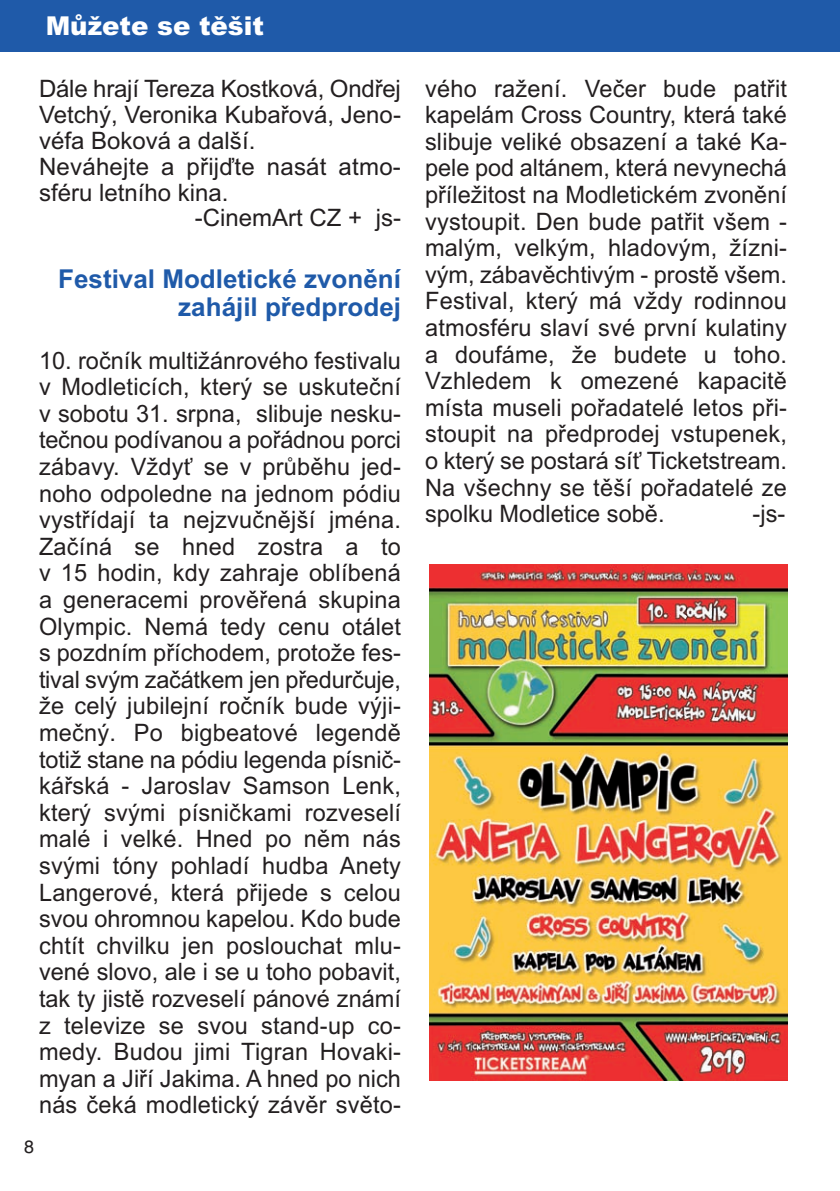
<style>
.page{position:relative;width:840px;height:1191px;background:#fff}
.page>*{position:absolute;margin:0;border:0;box-sizing:border-box;transform-origin:0 0}
.t1{font:700 26px/28px "Arial";color:#1f5aa9;text-align:right}
.t2{font:900 26px "Arial";color:#fff}
.t3{font:24px/26.6px "Arial";color:#231f20;text-align:justify}
.t4{font:18px "Helvetica";color:#231f20}
</style>
<div class="page">
<div style="left:0;top:0;width:839px;height:51px;background:#1f5aa9"></div>
<img style="left:429px;top:564px;width:357px;height:516px">
<p class="t2" style="left:46px;top:11px;width:220px">Můžete se těšit</p>
<p class="t3" style="left:39px;top:77px;width:363px">Dále hrají Tereza Kostková, Ondřej</p>
<p class="t3" style="left:39px;top:103px;width:363px">Vetchý, Veronika Kubařová, Jeno-</p>
<p class="t3" style="left:39px;top:129px;width:218px">véfa Boková a další.</p>
<p class="t3" style="left:39px;top:155px;width:363px">Neváhejte a přijďte nasát atmo-</p>
<p class="t3" style="left:39px;top:181px;width:191px">sféru letního kina.</p>
<p class="t3" style="left:195px;top:206px;width:208px">-CinemArt CZ + js-</p>
<p class="t1" style="left:58px;top:265px;width:344px">Festival Modletické zvonění zahájil předprodej</p>
<p class="t3" style="left:39px;top:349px;width:363px">10. ročník multižánrového festivalu v Modleticích, který se uskuteční v sobotu 31. srpna, slibuje nesku&shy;tečnou podívanou a pořádnou porci zábavy. Vždyť se v průběhu jed&shy;noho odpoledne na jednom pódiu vystřídají ta nejzvučnější jména.<br>Začíná se hned zostra a to v 15 hodin, kdy zahraje oblíbená a generacemi prověřená skupina Olympic. Nemá tedy cenu otálet s pozdním příchodem, protože fes&shy;tival svým začátkem jen předurčuje, že celý jubilejní ročník bude výji&shy;mečný. Po bigbeatové legendě totiž stane na pódiu legenda písnič&shy;kářská - Jaroslav Samson Lenk, který svými písničkami rozveselí malé i velké. Hned po něm nás svými tóny pohladí hudba Anety Langerové, která přijede s celou svou ohromnou kapelou. Kdo bude chtít chvilku jen poslouchat mlu&shy;vené slovo, ale i se u toho pobavit, tak ty jistě rozveselí pánové známí z televize se svou stand-up co&shy;medy. Budou jimi Tigran Hovaki&shy;myan a Jiří Jakima. A hned po nich nás čeká modletický závěr světo-</p>
<p class="t4" style="left:24px;top:1140px;width:12px">8</p>
<p class="t3" style="left:425px;top:77px;width:363px">vého ražení. Večer bude patřit kapelám Cross Country, která také slibuje veliké obsazení a také Ka&shy;pele pod altánem, která nevynechá příležitost na Modletickém zvonění vystoupit. Den bude patřit všem - malým, velkým, hladovým, žízni&shy;vým, zábavěchtivým - prostě všem.<br>Festival, který má vždy rodinnou atmosféru slaví své první kulatiny a doufáme, že budete u toho.<br>Vzhledem k omezené kapacitě místa museli pořadatelé letos při&shy;stoupit na předprodej vstupenek, o který se postará síť Ticketstream.<br>Na všechny se těší pořadatelé ze spolku Modletice sobě.</p>
<p class="t3" style="left:752px;top:503px;width:34px">-js-</p>
</div>
